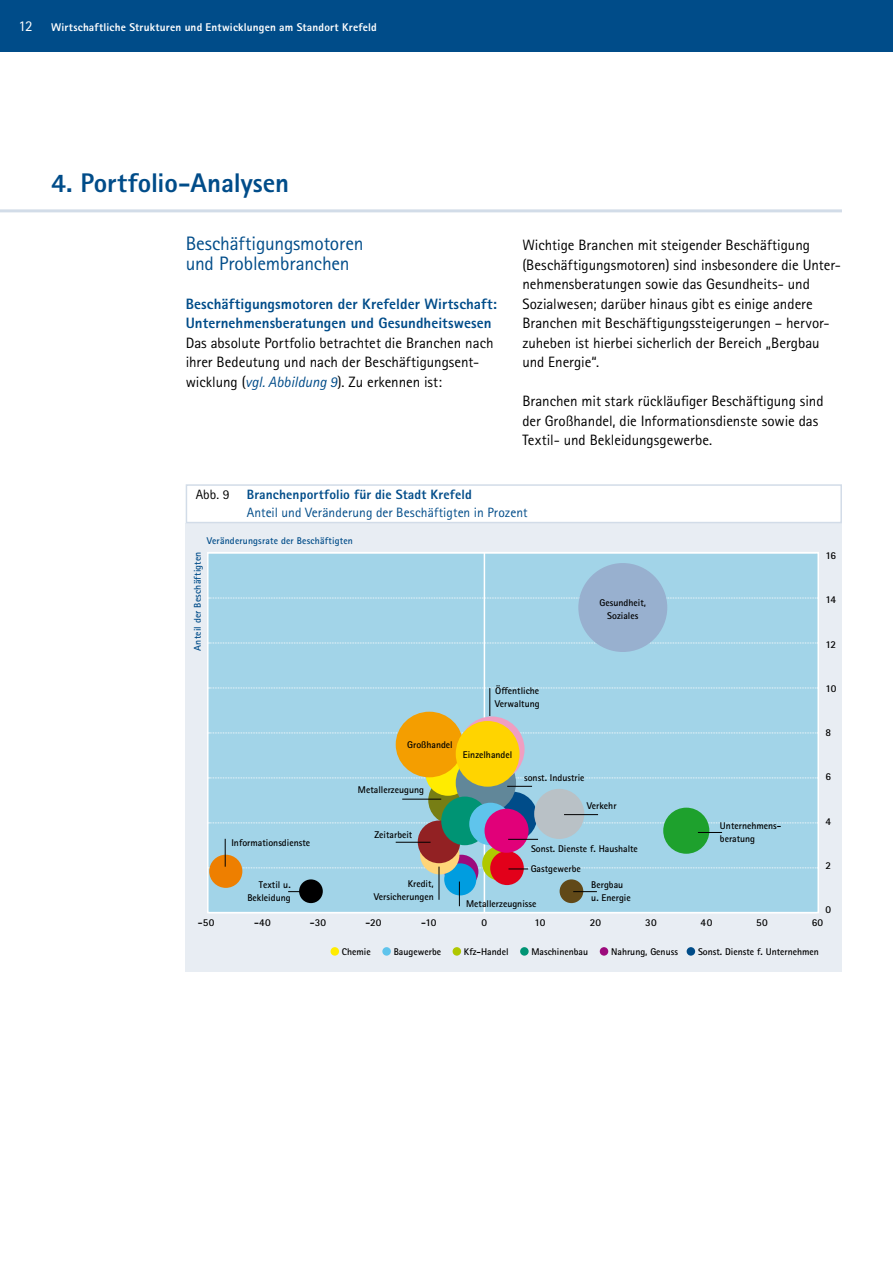
<style>
.page{position:relative;width:893px;height:1263px;background:#fff}
.page>*{position:absolute;margin:0;border:0;box-sizing:border-box;transform-origin:0 0}
.t1{font:800 27px "Rotis Sans Serif Pro";letter-spacing:-.005em;color:#004c89}
.t2{font:19.5px/19.5px "Rotis Sans Serif Pro";letter-spacing:-.01em;color:#004c89}
.t3{font:15px/19.5px "Rotis Sans Serif Pro";color:#000}
.t4{font:800 15px/19.5px "Rotis Sans Serif Pro";letter-spacing:.005em;color:#004c89}
.t5{font:13.5px "Rotis Sans Serif Pro";letter-spacing:.005em;color:#004c89}
.t6{font:800 13.5px "Rotis Sans Serif Pro";letter-spacing:.01em;color:#004c89}
.t7{font:13.5px "Rotis Sans Serif Pro";color:#000}
.t8{font:800 11.25px "Rotis Sans Serif Pro";letter-spacing:.015em;color:#fff}
.t9{font:700 10.5px "Rotis Sans Serif Pro";letter-spacing:.005em;color:#000}
.t10{font:700 9.75px/12.9px "Rotis Sans Serif Pro";color:#000}
.t11{font:700 9.75px "Rotis Sans Serif Pro";letter-spacing:.015em;color:#004c89}
.s1{font-weight:400;font-size:15px}
.s2{font-style:italic;color:#004c89}
</style>
<div class="page">
<div style="left:0;top:0;width:893px;height:51px;background:#004c89"></div>
<div style="left:186px;top:523px;width:656px;height:449px;background:#e8edf3"></div>
<div style="left:208px;top:553px;width:610px;height:359px;background:#a2d4e8"></div>
<svg style="left:208px;top:822px;width:610px;height:1px"></svg>
<svg style="left:208px;top:732px;width:610px;height:1px"></svg>
<svg style="left:208px;top:777px;width:610px;height:1px"></svg>
<svg style="left:208px;top:643px;width:610px;height:1px"></svg>
<svg style="left:208px;top:598px;width:610px;height:1px"></svg>
<hr style="left:209px;top:553px;width:608px;height:1px;background:#fff">
<hr style="left:209px;top:912px;width:608px;height:1px;background:#fff">
<hr style="left:484px;top:553px;width:1px;height:359px;background:#fff">
<svg style="left:482px;top:846px;width:34px;height:34px"></svg>
<div style="left:186px;top:484px;width:656px;height:39px;border:2px solid #d2dce8"></div>
<div style="left:428px;top:776px;width:48px;height:48px;background:#777e14;border-radius:50%"></div>
<hr style="left:402px;top:799px;width:39px;height:1px;background:#000">
<div style="left:578px;top:563px;width:89px;height:89px;background:#98b0cf;border-radius:50%"></div>
<div style="left:425px;top:751px;width:45px;height:45px;background:#ffec00;border-radius:50%"></div>
<div style="left:396px;top:712px;width:67px;height:65px;background:#f49e00;border-radius:50%"></div>
<div style="left:490px;top:851px;width:34px;height:34px;background:#e2001a;border-radius:50%"></div>
<svg style="left:444px;top:855px;width:34px;height:34px"></svg>
<div style="left:444px;top:863px;width:32px;height:32px;background:#009de0;border-radius:50%"></div>
<div style="left:420px;top:835px;width:39px;height:39px;background:#fed579;border-radius:50%"></div>
<hr style="left:439px;top:867px;width:1px;height:33px;background:#000">
<div style="left:418px;top:820px;width:42px;height:43px;background:#922123;border-radius:50%"></div>
<div style="left:663px;top:808px;width:46px;height:46px;background:#1ea12d;border-radius:50%"></div>
<svg style="left:698px;top:832px;width:24px;height:1px"></svg>
<div style="left:488px;top:792px;width:49px;height:49px;background:#004c89;border-radius:50%"></div>
<div style="left:456px;top:753px;width:60px;height:60px;background:#618799;border-radius:50%"></div>
<svg style="left:507px;top:786px;width:25px;height:1px"></svg>
<div style="left:209px;top:855px;width:33px;height:33px;background:#ee7f00;border-radius:50%"></div>
<svg style="left:459px;top:716px;width:66px;height:66px"></svg>
<svg style="left:208px;top:839px;width:610px;height:30px"></svg>
<div style="left:456px;top:721px;width:63px;height:66px;background:#ffd400;border-radius:50%"></div>
<div style="left:331px;top:947px;width:8px;height:9px;background:#ffec00;border-radius:50%"></div>
<div style="left:382px;top:947px;width:9px;height:9px;background:#5fc4ec;border-radius:50%"></div>
<div style="left:453px;top:947px;width:8px;height:9px;background:#b0c800;border-radius:50%"></div>
<div style="left:520px;top:947px;width:9px;height:9px;background:#009474;border-radius:50%"></div>
<div style="left:600px;top:947px;width:8px;height:9px;background:#9c0a7c;border-radius:50%"></div>
<div style="left:687px;top:947px;width:8px;height:9px;background:#004c89;border-radius:50%"></div>
<div style="left:441px;top:796px;width:47px;height:49px;background:#009474;border-radius:50%"></div>
<hr style="left:0;top:209px;width:842px;height:3px;background:#d2dce8">
<div style="left:469px;top:803px;width:43px;height:42px;background:#5fc4ec;border-radius:50%"></div>
<div style="left:484px;top:809px;width:45px;height:44px;background:#e10079;border-radius:50%"></div>
<hr style="left:508px;top:839px;width:30px;height:1px;background:#000">
<svg style="left:208px;top:688px;width:610px;height:28px"></svg>
<div style="left:299px;top:879px;width:24px;height:24px;background:#000;border-radius:50%"></div>
<div style="left:560px;top:879px;width:23px;height:24px;background:#614918;border-radius:50%"></div>
<svg style="left:573px;top:891px;width:24px;height:1px"></svg>
<div style="left:534px;top:789px;width:50px;height:50px;background:#b9c1c6;border-radius:50%"></div>
<hr style="left:564px;top:814px;width:34px;height:1px;background:#000">
<svg style="left:459px;top:881px;width:1px;height:25px"></svg>
<p class="t8" style="left:18px;top:20px;width:360px"><span class="s1">12</span> Wirtschaftliche Strukturen und Entwicklungen am Standort Krefeld</p>
<h1 class="t1" style="left:51px;top:165px;width:240px">4. Portfolio-Analysen</h1>
<h2 class="t2" style="left:186px;top:234px;width:179px">Beschäftigungsmotoren und Problembranchen</h2>
<p class="t4" style="left:186px;top:294px;width:313px">Beschäftigungsmotoren der Krefelder Wirtschaft:<br>Unternehmensberatungen und Gesundheitswesen</p>
<p class="t3" style="left:186px;top:333px;width:309px">Das absolute Portfolio betrachtet die Branchen nach ihrer Bedeutung und nach der Beschäftigungsent&shy;wicklung (<span class="s2">vgl. Abbildung 9</span>). Zu erkennen ist:</p>
<p class="t3" style="left:522px;top:236px;width:320px">Wichtige Branchen mit steigender Beschäftigung (Beschäftigungsmotoren) sind insbesondere die Unter&shy;nehmensberatungen sowie das Gesundheits- und Sozialwesen; darüber hinaus gibt es einige andere Branchen mit Beschäftigungssteigerungen – hervor&shy;zuheben ist hierbei sicherlich der Bereich „Bergbau und Energie“.</p>
<p class="t3" style="left:522px;top:392px;width:303px">Branchen mit stark rückläufiger Beschäftigung sind der Großhandel, die Informationsdienste sowie das<br>Textil- und Bekleidungsgewerbe.</p>
<p class="t7" style="left:196px;top:487px;width:35px">Abb. 9</p>
<p class="t6" style="left:247px;top:486px;width:227px">Branchenportfolio für die Stadt Krefeld</p>
<p class="t5" style="left:247px;top:505px;width:282px">Anteil und Veränderung der Beschäftigten in Prozent</p>
<p class="t11" style="left:207px;top:534px;width:148px">Veränderungsrate der Beschäftigten</p>
<p class="t11" style="left:191px;top:651px;width:101px;rotate:-90deg">Anteil der Beschäftigten</p>
<p class="t10" style="left:600px;top:596px;width:48px;text-align:center">Gesundheit,<br>Soziales</p>
<p class="t10" style="left:495px;top:684px;width:46px">Öffentliche<br>Verwaltung</p>
<p class="t10" style="left:407px;top:738px;width:47px">Großhandel</p>
<p class="t10" style="left:358px;top:784px;width:68px">Metallerzeugung</p>
<p class="t10" style="left:463px;top:748px;width:51px">Einzelhandel</p>
<p class="t10" style="left:524px;top:771px;width:62px">sonst. Industrie</p>
<p class="t10" style="left:587px;top:799px;width:31px">Verkehr</p>
<p class="t10" style="left:231px;top:836px;width:80px">Informationsdienste</p>
<p class="t10" style="left:374px;top:828px;width:39px">Zeitarbeit</p>
<p class="t10" style="left:720px;top:819px;width:63px">Unternehmens&shy;beratung</p>
<p class="t10" style="left:531px;top:842px;width:108px">Sonst. Dienste f. Haushalte</p>
<p class="t10" style="left:531px;top:862px;width:51px">Gastgewerbe</p>
<p class="t10" style="left:374px;top:877px;width:61px;text-align:right">Kredit,<br>Versicherungen</p>
<p class="t10" style="left:247px;top:878px;width:45px;text-align:right">Textil u.<br>Bekleidung</p>
<p class="t10" style="left:591px;top:878px;width:41px">Bergbau u. Energie</p>
<p class="t10" style="left:466px;top:897px;width:72px">Metallerzeugnisse</p>
<p class="t9" style="left:825px;top:549px;width:12px">16</p>
<p class="t9" style="left:825px;top:593px;width:12px">14</p>
<p class="t9" style="left:825px;top:637px;width:12px">12</p>
<p class="t9" style="left:825px;top:682px;width:12px">10</p>
<p class="t9" style="left:825px;top:726px;width:7px">8</p>
<p class="t9" style="left:825px;top:770px;width:7px">6</p>
<p class="t9" style="left:825px;top:814px;width:7px">4</p>
<p class="t9" style="left:825px;top:859px;width:7px">2</p>
<p class="t9" style="left:825px;top:903px;width:7px">0</p>
<p class="t9" style="left:198px;top:916px;width:18px">-50</p>
<p class="t9" style="left:254px;top:916px;width:18px">-40</p>
<p class="t9" style="left:310px;top:916px;width:18px">-30</p>
<p class="t9" style="left:365px;top:916px;width:17px">-20</p>
<p class="t9" style="left:421px;top:916px;width:17px">-10</p>
<p class="t9" style="left:482px;top:916px;width:7px">0</p>
<p class="t9" style="left:534px;top:916px;width:12px">10</p>
<p class="t9" style="left:590px;top:916px;width:13px">20</p>
<p class="t9" style="left:645px;top:916px;width:13px">30</p>
<p class="t9" style="left:701px;top:916px;width:13px">40</p>
<p class="t9" style="left:756px;top:916px;width:13px">50</p>
<p class="t9" style="left:812px;top:916px;width:13px">60</p>
<p class="t10" style="left:342px;top:945px;width:30px">Chemie</p>
<p class="t10" style="left:394px;top:945px;width:49px">Baugewerbe</p>
<p class="t10" style="left:464px;top:945px;width:46px">Kfz-Handel</p>
<p class="t10" style="left:531px;top:945px;width:58px">Maschinenbau</p>
<p class="t10" style="left:611px;top:945px;width:68px">Nahrung, Genuss</p>
<p class="t10" style="left:698px;top:945px;width:122px">Sonst. Dienste f. Unternehmen</p>
</div>
